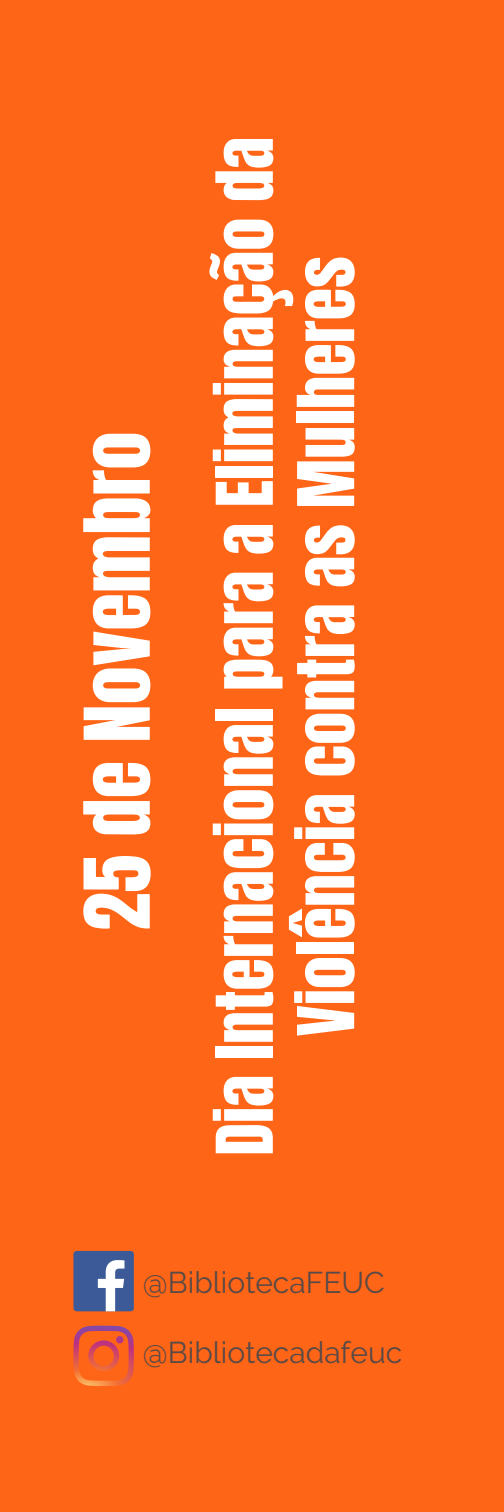
<style>
.page{position:relative;width:504px;height:1512px;background:#ff6516}
.page>*{position:absolute;margin:0;border:0;box-sizing:border-box;transform-origin:0 0}
.t1{font:77px "Anton";color:#fff}
.t2{font:66.5px/81.2px "Anton";color:#fff;text-align:center}
.t3{font:30.1px "Raleway";color:#594a47}
</style>
<div class="page">
<svg style="left:73px;top:1326px;width:61px;height:60px"></svg>
<div style="left:73px;top:1251px;width:61px;height:60px;background:#3d5a98;border-radius:3px"></div>
<svg style="left:98px;top:1260px;width:26px;height:51px"></svg>
<p class="t1" style="left:62px;top:931px;width:501px;rotate:-90deg">25 de Novembro</p>
<p class="t2" style="left:205px;top:1156px;width:1020px;rotate:-90deg">Dia Internacional para a Eliminação da<br>Violência contra as Mulheres</p>
<p class="t3" style="left:143px;top:1265px;width:243px">@BibliotecaFEUC</p>
<p class="t3" style="left:143px;top:1335px;width:261px">@Bibliotecadafeuc</p>
</div>
